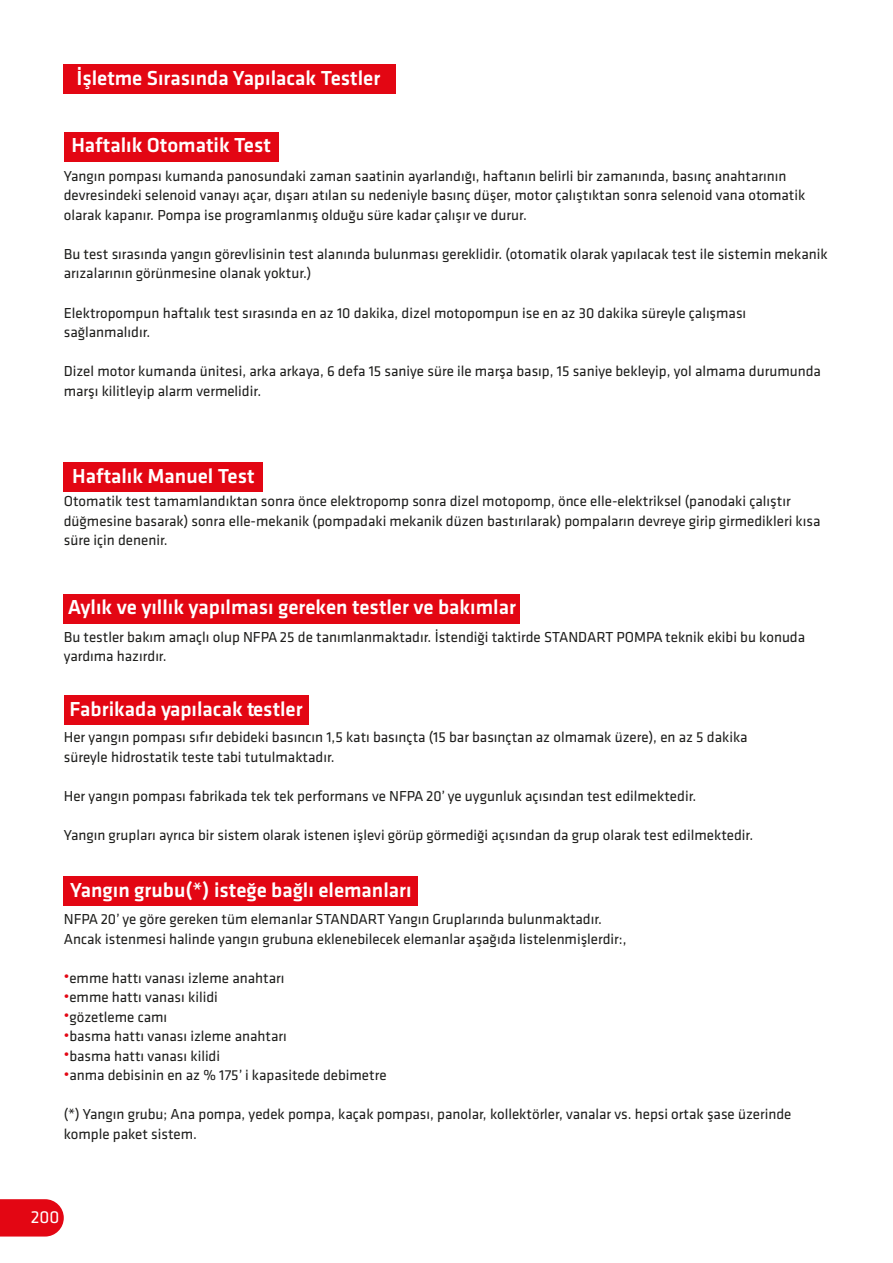
<style>
.page{position:relative;width:893px;height:1263px;background:#fff}
.page>*{position:absolute;margin:0;border:0;box-sizing:border-box;transform-origin:0 0}
.t1{font:500 21px "Klavika Basic";color:#fff}
.t2{font:18px "Klavika Basic";color:#fff}
.t3{font:15px/19.5px "Klavika Basic";color:#1d1d1b}
.s1{color:#e30613}
</style>
<div class="page">
<svg style="left:0;top:1199px;width:64px;height:37px;background:#e41723"></svg>
<div style="left:64px;top:64px;width:332px;height:29px;background:#e30613"></div>
<div style="left:64px;top:132px;width:214px;height:29px;background:#e30613"></div>
<div style="left:64px;top:462px;width:199px;height:30px;background:#e30613"></div>
<div style="left:64px;top:594px;width:456px;height:30px;background:#e30613"></div>
<div style="left:64px;top:696px;width:244px;height:29px;background:#e30613"></div>
<div style="left:64px;top:876px;width:354px;height:30px;background:#e30613"></div>
<h1 class="t1" style="left:76px;top:64px;width:305px">İşletme Sırasında Yapılacak Testler</h1>
<h1 class="t1" style="left:71px;top:131px;width:201px">Haftalık Otomatik Test</h1>
<p class="t3" style="left:64px;top:166px;width:743px">Yangın pompası kumanda panosundaki zaman saatinin ayarlandığı, haftanın belirli bir zamanında, basınç anahtarının devresindeki selenoid vanayı açar, dışarı atılan su nedeniyle basınç düşer, motor çalıştıktan sonra selenoid vana otomatik olarak kapanır. Pompa ise programlanmış olduğu süre kadar çalışır ve durur.</p>
<p class="t3" style="left:64px;top:244px;width:765px">Bu test sırasında yangın görevlisinin test alanında bulunması gereklidir. (otomatik olarak yapılacak test ile sistemin mekanik arızalarının görünmesine olanak yoktur.)</p>
<p class="t3" style="left:64px;top:302px;width:684px">Elektropompun haftalık test sırasında en az 10 dakika, dizel motopompun ise en az 30 dakika süreyle çalışması sağlanmalıdır.</p>
<p class="t3" style="left:64px;top:361px;width:759px">Dizel motor kumanda ünitesi, arka arkaya, 6 defa 15 saniye süre ile marşa basıp, 15 saniye bekleyip, yol almama durumunda marşı kilitleyip alarm vermelidir.</p>
<h1 class="t1" style="left:72px;top:461px;width:184px">Haftalık Manuel Test</h1>
<p class="t3" style="left:64px;top:491px;width:758px">Otomatik test tamamlandıktan sonra önce elektropomp sonra dizel motopomp, önce elle-elektriksel (panodaki çalıştır düğmesine basarak) sonra elle-mekanik (pompadaki mekanik düzen bastırılarak) pompaların devreye girip girmedikleri kısa süre için denenir.</p>
<h1 class="t1" style="left:68px;top:593px;width:450px">Aylık ve yıllık yapılması gereken testler ve bakımlar</h1>
<p class="t3" style="left:64px;top:626px;width:743px">Bu testler bakım amaçlı olup NFPA 25 de tanımlanmaktadır. İstendiği taktirde STANDART POMPA teknik ekibi bu konuda yardıma hazırdır.</p>
<h1 class="t1" style="left:69px;top:695px;width:235px">Fabrikada yapılacak testler</h1>
<p class="t3" style="left:64px;top:727px;width:685px">Her yangın pompası sıfır debideki basıncın 1,5 katı basınçta (15 bar basınçtan az olmamak üzere), en az 5 dakika süreyle hidrostatik teste tabi tutulmaktadır.</p>
<p class="t3" style="left:64px;top:786px;width:634px">Her yangın pompası fabrikada tek tek performans ve NFPA 20’ ye uygunluk açısından test edilmektedir.</p>
<p class="t3" style="left:64px;top:825px;width:691px">Yangın grupları ayrıca bir sistem olarak istenen işlevi görüp görmediği açısından da grup olarak test edilmektedir.</p>
<h1 class="t1" style="left:70px;top:876px;width:343px">Yangın grubu(*) isteğe bağlı elemanları</h1>
<p class="t3" style="left:64px;top:909px;width:564px">NFPA 20’ ye göre gereken tüm elemanlar STANDART Yangın Gruplarında bulunmaktadır.<br>Ancak istenmesi halinde yangın grubuna eklenebilecek elemanlar aşağıda listelenmişlerdir:,</p>
<p class="t3" style="left:64px;top:967px;width:222px"><span class="s1">•</span>emme hattı vanası izleme anahtarı</p>
<p class="t3" style="left:64px;top:987px;width:156px"><span class="s1">•</span>emme hattı vanası kilidi</p>
<p class="t3" style="left:64px;top:1006px;width:105px"><span class="s1">•</span>gözetleme camı</p>
<p class="t3" style="left:64px;top:1026px;width:224px"><span class="s1">•</span>basma hattı vanası izleme anahtarı</p>
<p class="t3" style="left:64px;top:1045px;width:158px"><span class="s1">•</span>basma hattı vanası kilidi</p>
<p class="t3" style="left:64px;top:1065px;width:324px"><span class="s1">•</span>anma debisinin en az % 175’ i kapasitede debimetre</p>
<p class="t3" style="left:64px;top:1104px;width:729px">(*) Yangın grubu; Ana pompa, yedek pompa, kaçak pompası, panolar, kollektörler, vanalar vs. hepsi ortak şase üzerinde komple paket sistem.</p>
<p class="t2" style="left:31px;top:1205px;width:30px">200</p>
</div>
